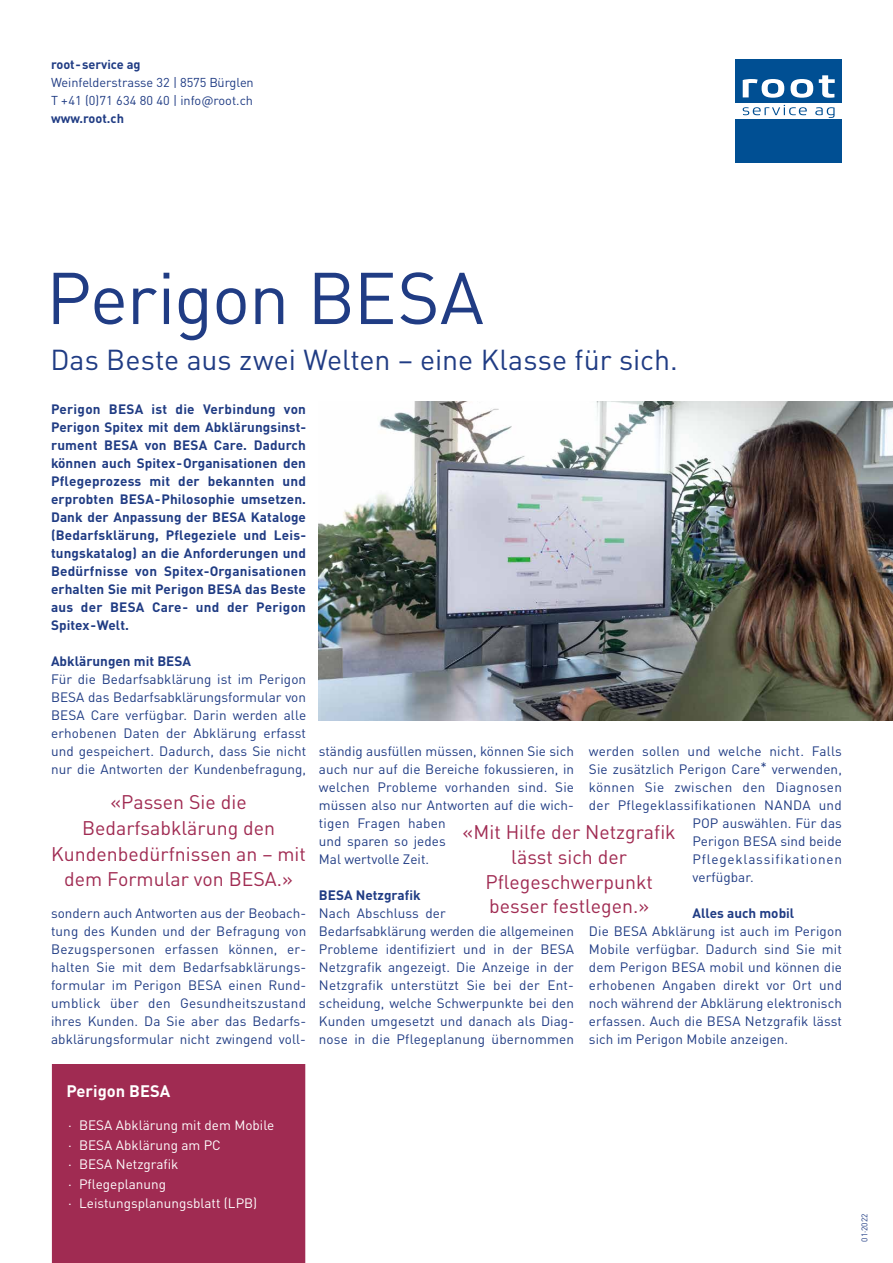
<style>
.page{position:relative;width:893px;height:1263px;background:#fff}
.page>*{position:absolute;margin:0;border:0;box-sizing:border-box;transform-origin:0 0}
.t1{font:72px "DIN Pro";letter-spacing:-.015em;color:#203c84}
.t2{font:28.5px "DIN Pro";color:#203c84}
.t3{font:19.5px/25.5px "DIN Pro";color:#a02b52;text-align:center}
.t4{font:700 16.5px "DIN Pro";color:#fff}
.t5{font:13.5px/18px "DIN Pro";letter-spacing:.01em;color:#203c84;text-align:justify}
.t6{font:700 13.5px/18px "DIN Pro";color:#203c84;text-align:justify}
.t7{font:13.5px/19.5px "DIN Pro";color:#fff}
.t8{font:13.5px "DIN Pro";letter-spacing:.03em;color:#203c84}
.t9{font:13.5px "DIN Pro";letter-spacing:.06em;color:#203c84}
.t10{font:12.75px/18px "DIN Pro";color:#203c84}
.t11{font:700 12.75px "DIN Pro";color:#203c84}
.t12{font:8.25px "DIN Pro";color:#203c84}
</style>
<div class="page">
<div style="left:736px;top:60px;width:106px;height:43px;background:#004f93"></div>
<div style="left:736px;top:119px;width:106px;height:44px;background:#004f93"></div>
<svg style="left:743px;top:79px;width:41px;height:19px"></svg>
<svg style="left:791px;top:79px;width:22px;height:19px"></svg>
<svg style="left:819px;top:75px;width:16px;height:23px"></svg>
<svg style="left:743px;top:105px;width:64px;height:10px"></svg>
<svg style="left:815px;top:107px;width:19px;height:11px"></svg>
<img style="left:319px;top:401px;width:574px;height:319px">
<div style="left:51px;top:1064px;width:255px;height:199px;background:#a02b52"></div>
<p class="t11" style="left:51px;top:54px;width:91px">root-service ag</p>
<p class="t10" style="left:51px;top:72px;width:204px">Weinfelderstrasse 32 | 8575 Bürglen<br>T +41 (0)71 634 80 40 | info@root.ch</p>
<p class="t11" style="left:51px;top:108px;width:74px">www.root.ch</p>
<h1 class="t1" style="left:46px;top:241px;width:439px">Perigon BESA</h1>
<h2 class="t2" style="left:50px;top:338px;width:629px">Das Beste aus zwei Welten – eine Klasse für sich.</h2>
<p class="t6" style="left:51px;top:399px;width:257px">Perigon BESA ist die Verbindung von Perigon Spitex mit dem Abklärungsinst&shy;rument BESA von BESA Care. Dadurch können auch Spitex-Organisationen den Pflegeprozess mit der bekannten und erprobten BESA-Philosophie umsetzen.<br>Dank der Anpassung der BESA Kataloge (Bedarfsklärung, Pflegeziele und Leis&shy;tungskatalog) an die Anforderungen und Bedürfnisse von Spitex-Organisationen erhalten Sie mit Perigon BESA das Beste aus der BESA Care- und der Perigon Spitex-Welt.</p>
<p class="t6" style="left:51px;top:650px;width:142px">Abklärungen mit BESA</p>
<p class="t5" style="left:51px;top:669px;width:257px">Für die Bedarfsabklärung ist im Perigon BESA das Bedarfsabklärungsformular von BESA Care verfügbar. Darin werden alle erhobenen Daten der Abklärung erfasst und gespeichert. Dadurch, dass Sie nicht nur die Antworten der Kundenbefragung,</p>
<p class="t5" style="left:319px;top:741px;width:257px;text-align:left">ständig ausfüllen müssen, können Sie sich auch nur auf die Bereiche fokussieren, in welchen Probleme vorhanden sind. Sie müssen also nur Antworten auf die wich&shy;tigen Fragen haben<br>und sparen so jedes<br>Mal wertvolle Zeit.</p>
<p class="t6" style="left:319px;top:884px;width:103px">BESA Netzgrafik</p>
<p class="t5" style="left:319px;top:903px;width:257px;text-align:left">Nach Abschluss der<br>Bedarfsabklärung werden die allgemeinen Probleme identifiziert und in der BESA Netzgrafik angezeigt. Die Anzeige in der Netzgrafik unterstützt Sie bei der Ent&shy;scheidung, welche Schwerpunkte bei den Kunden umgesetzt und danach als Diag&shy;nose in die Pflegeplanung übernommen</p>
<p class="t5" style="left:589px;top:741px;width:254px">werden sollen und welche nicht. Falls</p>
<p class="t5" style="left:589px;top:759px;width:254px">Sie zusätzlich Perigon Care* verwenden,</p>
<p class="t8" style="left:589px;top:776px;width:255px">können Sie zwischen den Diagnosen</p>
<p class="t5" style="left:589px;top:795px;width:254px">der Pflegeklassifikationen NANDA und</p>
<p class="t5" style="left:692px;top:813px;width:151px">POP auswählen. Für das</p>
<p class="t5" style="left:692px;top:831px;width:151px">Perigon BESA sind beide</p>
<p class="t9" style="left:692px;top:848px;width:151px">Pflegeklassifikationen</p>
<p class="t5" style="left:692px;top:867px;width:63px">verfügbar.</p>
<p class="t6" style="left:692px;top:902px;width:103px">Alles auch mobil</p>
<p class="t5" style="left:589px;top:921px;width:255px">Die BESA Abklärung ist auch im Perigon Mobile verfügbar. Dadurch sind Sie mit dem Perigon BESA mobil und können die erhobenen Angaben direkt vor Ort und noch während der Abklärung elektronisch erfassen. Auch die BESA Netzgrafik lässt sich im Perigon Mobile anzeigen.</p>
<h3 class="t3" style="left:51px;top:788px;width:256px">«Passen Sie die<br>Bedarfsabklärung den<br>Kundenbedürfnissen an – mit dem Formular von BESA.»</h3>
<h3 class="t3" style="left:463px;top:818px;width:215px;line-height:24.8px">«Mit Hilfe der Netzgrafik lässt sich der<br>Pflegeschwerpunkt besser festlegen.»</h3>
<p class="t5" style="left:51px;top:903px;width:257px">sondern auch Antworten aus der Beobach&shy;tung des Kunden und der Befragung von Bezugspersonen erfassen können, er&shy;halten Sie mit dem Bedarfsabklärungs&shy;formular im Perigon BESA einen Rund&shy;umblick über den Gesundheitszustand ihres Kunden. Da Sie aber das Bedarfs&shy;abklärungsformular nicht zwingend voll-</p>
<p class="t4" style="left:66px;top:1077px;width:105px">Perigon BESA</p>
<p class="t7" style="left:66px;top:1114px;width:210px">⋅ BESA Abklärung mit dem Mobile ⋅ BESA Abklärung am PC<br>⋅ BESA Netzgrafik<br>⋅ Pflegeplanung<br>⋅ Leistungsplanungsblatt (LPB)</p>
<p class="t12" style="left:858px;top:1242px;width:30px;rotate:-90deg">01·2022</p>
</div>
